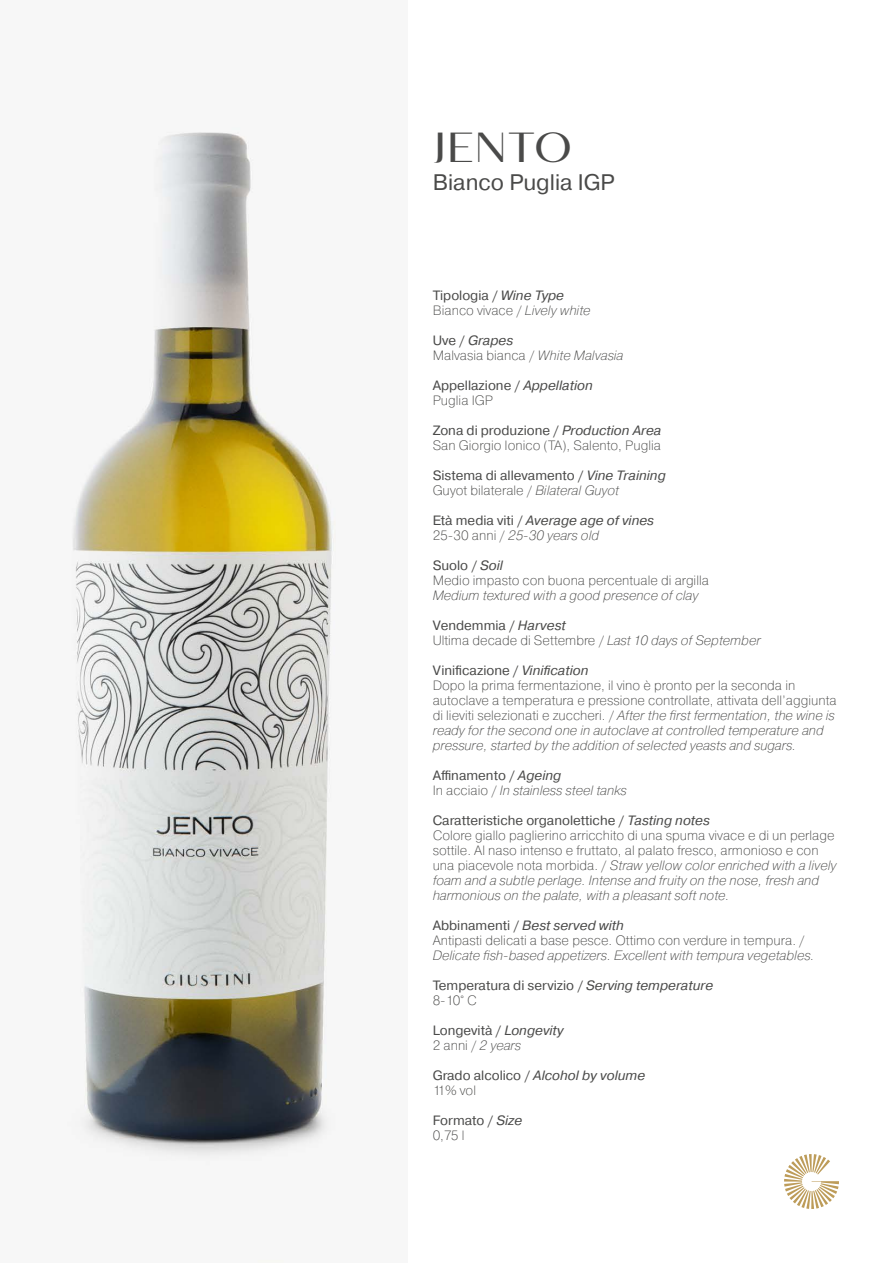
<style>
.page{position:relative;width:893px;height:1263px;background:#fff}
.page>*{position:absolute;margin:0;border:0;box-sizing:border-box;transform-origin:0 0}
.t1{font:500 42px "Mansory";letter-spacing:-.005em;color:#4a4a49}
.t2{font:22.5px "Pragmatica";color:#4a4a49}
.t3{font:200 13.5px/15px "Pragmatica";color:#4a4a49}
.t4{font:13.5px/15px "Pragmatica";color:#4a4a49}
.t5{font:italic 200 13.5px/15px "Pragmatica";color:#4a4a49}
.t6{font:italic 13.5px/15px "Pragmatica";color:#4a4a49}
.s1{font-weight:400}
.s2{font-weight:400;font-style:italic}
.s3{font-style:italic}
.s4{font-weight:200}
.s5{font-weight:200;font-style:italic}
.s6{font-style:normal}
.s7{font-weight:200;font-style:normal}
.s8{font-weight:400;font-style:normal}
</style>
<div class="page">
<img style="left:72px;top:128px;width:264px;height:1135px">
<svg style="left:784px;top:1154px;width:55px;height:55px"></svg>
<h1 class="t1" style="left:433px;top:120px;width:142px">JENTO</h1>
<h2 class="t2" style="left:433px;top:169px;width:184px">Bianco Puglia IGP</h2>
<p class="t3" style="left:433px;top:287px;width:159px"><span class="s1">Tipologia /</span> <span class="s2">Wine Type<br></span>Bianco vivace / <span class="s3">Lively white</span></p>
<p class="t3" style="left:433px;top:332px;width:192px"><span class="s1">Uve /</span> <span class="s2">Grapes<br></span>Malvasia bianca / <span class="s3">White Malvasia</span></p>
<p class="t4" style="left:433px;top:378px;width:162px">Appellazione / <span class="s3">Appellation<br></span><span class="s4">Puglia IGP</span></p>
<p class="t3" style="left:433px;top:422px;width:230px"><span class="s1">Zona di produzione /</span> <span class="s2">Production Area<br></span>San Giorgio Ionico (TA), Salento, Puglia</p>
<p class="t4" style="left:433px;top:468px;width:235px">Sistema di allevamento / <span class="s3">Vine Training<br></span><span class="s4">Guyot bilaterale /</span> <span class="s5">Bilateral Guyot</span></p>
<p class="t6" style="left:433px;top:513px;width:223px"><span class="s6">Età media viti /</span> Average age of vines<br><span class="s7">25-30 anni /</span> <span class="s4">25-30 years old</span></p>
<p class="t3" style="left:433px;top:557px;width:278px"><span class="s1">Suolo /</span> <span class="s2">Soil<br></span>Medio impasto con buona percentuale di argilla</p>
<p class="t5" style="left:433px;top:587px;width:267px">Medium textured with a good presence of clay</p>
<p class="t3" style="left:433px;top:617px;width:330px"><span class="s1">Vendemmia /</span> <span class="s2">Harvest<br></span>Ultima decade di Settembre / <span class="s3">Last 10 days of September</span></p>
<p class="t3" style="left:433px;top:662px;width:405px"><span class="s1">Vinificazione /</span> <span class="s2">Vinification<br></span>Dopo la prima fermentazione, il vino è pronto per la seconda in autoclave a temperatura e pressione controllate, attivata dell’aggiunta di lieviti selezionati e zuccheri. / <span class="s3">After the first fermentation, the wine is ready for the second one in autoclave at controlled temperature and pressure, started by the addition of selected yeasts and sugars.</span></p>
<p class="t5" style="left:433px;top:767px;width:196px"><span class="s8">Affinamento /</span> <span class="s1">Ageing<br></span><span class="s6">In acciaio /</span> In stainless steel tanks</p>
<p class="t3" style="left:433px;top:812px;width:405px"><span class="s1">Caratteristiche organolettiche /</span> <span class="s2">Tasting notes<br></span>Colore giallo paglierino arricchito di una spuma vivace e di un perlage sottile. Al naso intenso e fruttato, al palato fresco, armonioso e con una piacevole nota morbida. / <span class="s3">Straw yellow color enriched with a lively foam and a subtle perlage. Intense and fruity on the nose, fresh and harmonious on the palate, with a pleasant soft note.</span></p>
<p class="t3" style="left:433px;top:917px;width:373px"><span class="s1">Abbinamenti /</span> <span class="s2">Best served with<br></span>Antipasti delicati a base pesce. Ottimo con verdure in tempura. /</p>
<p class="t5" style="left:433px;top:947px;width:383px">Delicate fish-based appetizers. Excellent with tempura vegetables.</p>
<p class="t4" style="left:433px;top:978px;width:282px">Temperatura di servizio / <span class="s3">Serving temperature<br></span><span class="s4">8-10° C</span></p>
<p class="t4" style="left:433px;top:1023px;width:132px">Longevità / <span class="s3">Longevity<br></span><span class="s4">2 anni /</span> <span class="s5">2 years</span></p>
<p class="t6" style="left:433px;top:1068px;width:214px"><span class="s6">Grado alcolico /</span> Alcohol by volume<br><span class="s7">11% vol</span></p>
<p class="t4" style="left:433px;top:1113px;width:91px">Formato / <span class="s3">Size<br></span><span class="s4">0,75 l</span></p>
</div>
